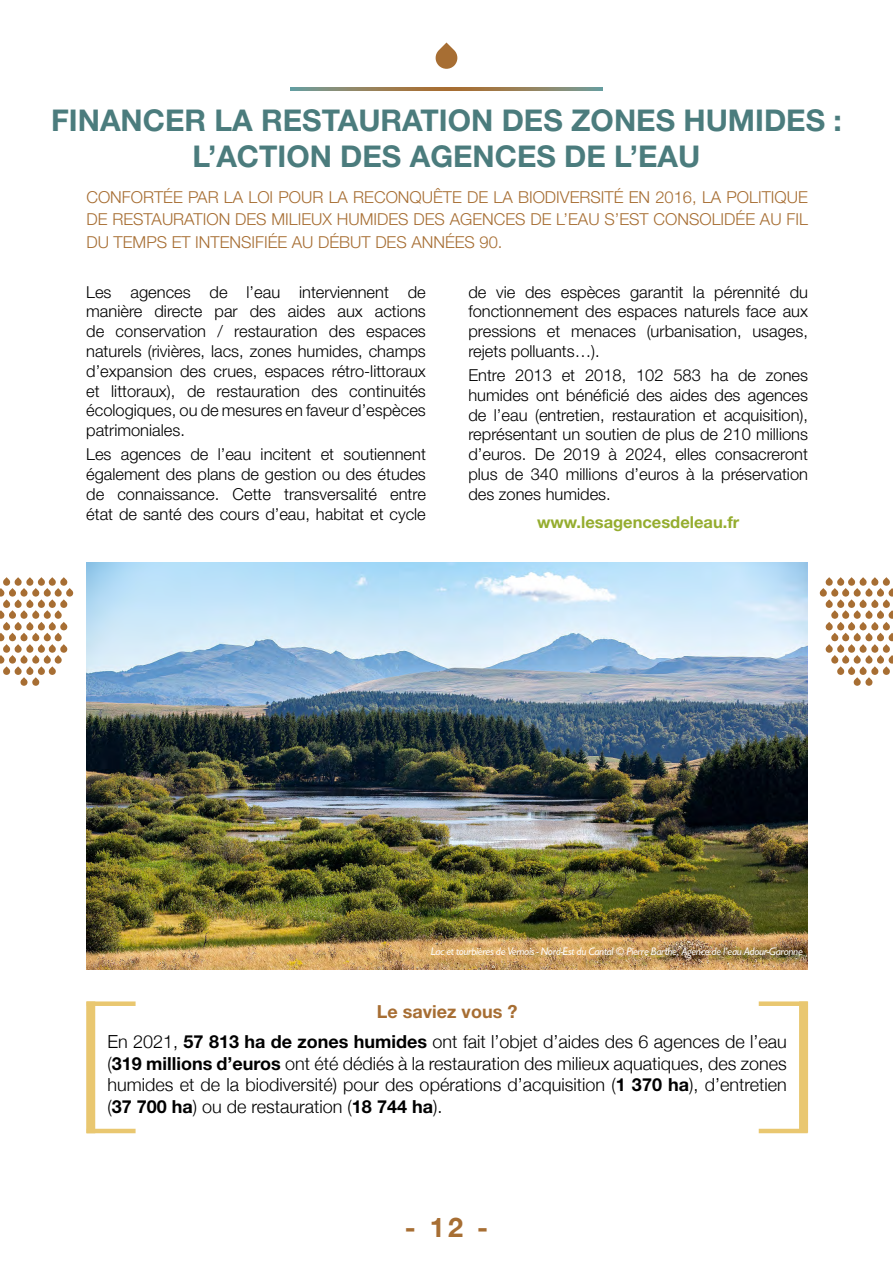
<style>
.page{position:relative;width:893px;height:1263px;background:#fff}
.page>*{position:absolute;margin:0;border:0;box-sizing:border-box;transform-origin:0 0}
.t1{font:700 30px/36px "Helvetica Neue LT Std";color:#4b7c7d;text-align:center}
.t2{font:700 27px "Helvetica Neue";color:#a76e33}
.t3{font:300 18px/21.6px "Helvetica Neue";color:#000;text-align:justify}
.t4{font:700 18px "Helvetica Neue LT Std";color:#a76e33}
.t5{font:300 16.5px/19.8px "Helvetica Neue LT Std";color:#000;text-align:justify}
.t6{font:300 16.5px/22.5px "Helvetica Neue LT Std";color:#a76e33;text-align:justify}
.t7{font:700 16.5px "Helvetica Neue LT Std";color:#95ad2f}
.t8{font:11.25px "Garrison Sans ITALIC";letter-spacing:-.03em;color:#fff}
.s1{font-family:"Helvetica Neue LT Std";font-weight:700}
</style>
<div class="page">
<svg style="left:0;top:577px;width:74px;height:109px"></svg>
<svg style="left:819px;top:577px;width:74px;height:109px"></svg>
<svg style="left:435px;top:43px;width:23px;height:26px"></svg>
<svg style="left:291px;top:88px;width:311px;height:3px"></svg>
<div style="left:86px;top:1001px;width:9px;height:132px;background:#e9c770"></div>
<div style="left:87px;top:1001px;width:49px;height:5px;background:#e9c770"></div>
<hr style="left:87px;top:1129px;width:49px;height:4px;background:#e9c770">
<div style="left:799px;top:1001px;width:9px;height:132px;background:#e9c770"></div>
<div style="left:759px;top:1001px;width:49px;height:5px;background:#e9c770"></div>
<hr style="left:759px;top:1129px;width:49px;height:4px;background:#e9c770">
<img style="left:86px;top:562px;width:722px;height:407px">
<h1 class="t1" style="left:51px;top:102px;width:792px">FINANCER LA RESTAURATION DES ZONES HUMIDES :<br>L’ACTION DES AGENCES DE L’EAU</h1>
<p class="t6" style="left:86px;top:185px;width:723px">CONFORTÉE PAR LA LOI POUR LA RECONQUÊTE DE LA BIODIVERSITÉ EN 2016, LA POLITIQUE DE RESTAURATION DES MILIEUX HUMIDES DES AGENCES DE L’EAU S’EST CONSOLIDÉE AU FIL DU TEMPS ET INTENSIFIÉE AU DÉBUT DES ANNÉES 90.</p>
<p class="t5" style="left:86px;top:281px;width:341px">Les agences de l’eau interviennent de manière directe par des aides aux actions de conservation / restauration des espaces naturels (rivières, lacs, zones humides, champs d’expansion des crues, espaces rétro-littoraux et littoraux), de restauration des continuités écologiques, ou de mesures en faveur d’espèces patrimoniales.</p>
<p class="t5" style="left:86px;top:444px;width:341px">Les agences de l’eau incitent et soutiennent également des plans de gestion ou des études de connaissance. Cette transversalité entre état de santé des cours d’eau, habitat et cycle</p>
<p class="t5" style="left:468px;top:281px;width:341px">de vie des espèces garantit la pérennité du fonctionnement des espaces naturels face aux pressions et menaces (urbanisation, usages, rejets polluants…).</p>
<p class="t5" style="left:468px;top:365px;width:341px">Entre 2013 et 2018, 102 583 ha de zones humides ont bénéficié des aides des agences de l’eau (entretien, restauration et acquisition), représentant un soutien de plus de 210 millions d’euros. De 2019 à 2024, elles consacreront plus de 340 millions d’euros à la préservation des zones humides.</p>
<p class="t7" style="left:537px;top:512px;width:204px">www.lesagencesdeleau.fr</p>
<p class="t8" style="left:431px;top:945px;width:373px">Lac et tourbières de Vernois - Nord-Est du Cantal © Pierre Barthe, Agence de l’eau Adour-Garonne</p>
<p class="t4" style="left:377px;top:1000px;width:142px">Le saviez vous ?</p>
<p class="t3" style="left:107px;top:1030px;width:681px">En 2021, <span class="s1">57 813 ha de zones humides</span> ont fait l’objet d’aides des 6 agences de l’eau (<span class="s1">319 millions d’euros</span> ont été dédiés à la restauration des milieux aquatiques, des zones humides et de la biodiversité) pour des opérations d’acquisition (<span class="s1">1 370 ha</span>), d’entretien (<span class="s1">37 700 ha</span>) ou de restauration (<span class="s1">18 744 ha</span>).</p>
<h2 class="t2" style="left:405px;top:1210px;width:85px">- 12 -</h2>
</div>
